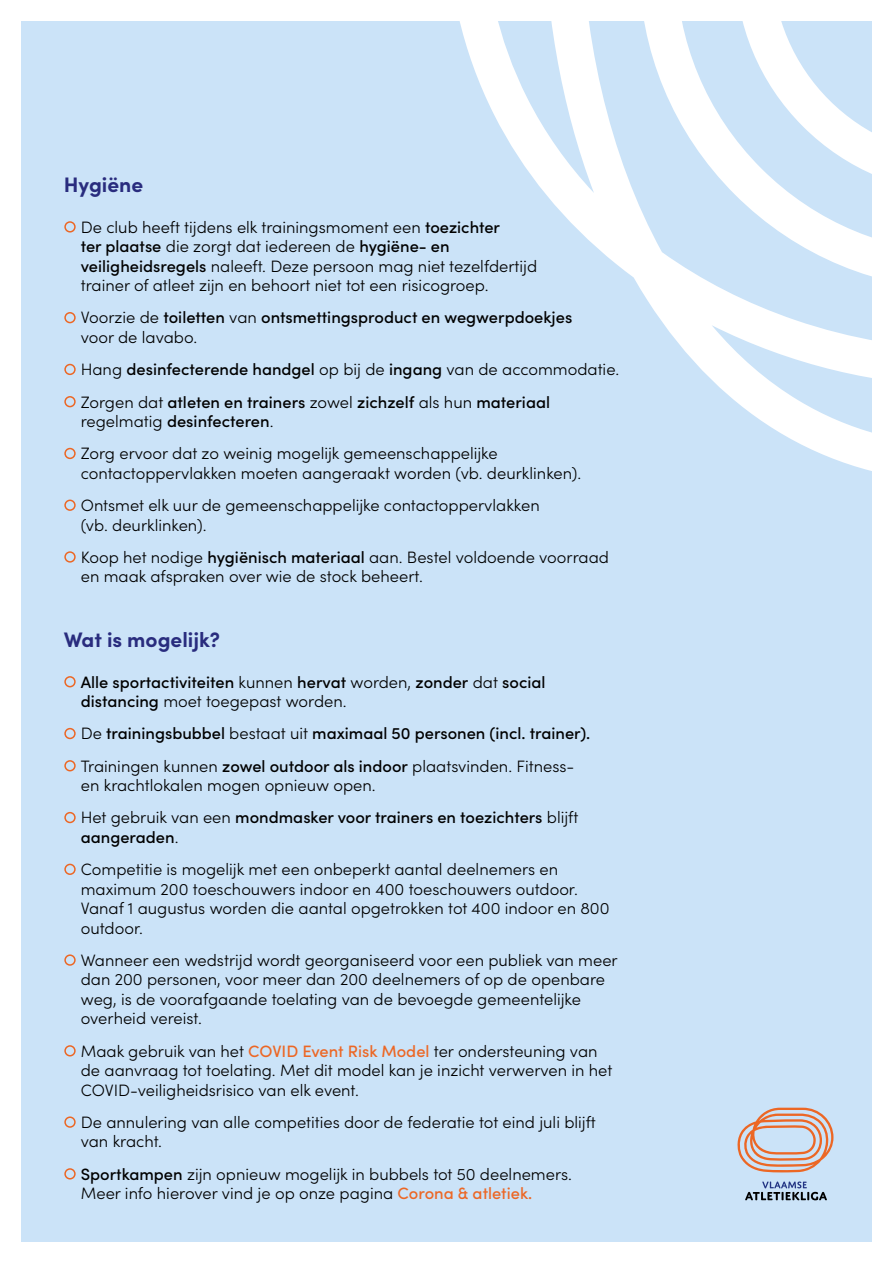
<style>
.page{position:relative;width:893px;height:1263px;background:#fff}
.page>*{position:absolute;margin:0;border:0;box-sizing:border-box;transform-origin:0 0}
.t1{font:700 21px "Sofia Pro";color:#292c7e}
.t2{font:300 16.5px/19.5px "Sofia Pro";color:#000}
.t3{font:500 16.5px/19.5px "Sofia Pro";color:#000}
.s1{color:#ec6725}
.s2{font-weight:500}
.s3{font-weight:300;color:#ec6725}
.s4{font-weight:300}
.s5{font-weight:500;color:#ec6725}
</style>
<div class="page">
<div style="left:21px;top:21px;width:851px;height:1221px;background:#cbe3f8"></div>
<svg style="left:745px;top:1181px;width:82px;height:19px"></svg>
<svg style="left:737px;top:1108px;width:96px;height:64px"></svg>
<svg style="left:459px;top:21px;width:413px;height:450px"></svg>
<p class="t1" style="left:64px;top:168px;width:81px">Hygiëne</p>
<p class="t2" style="left:81px;top:216px;width:458px;text-indent:-17px"><span class="s1">⬤</span> De club heeft tijdens elk trainingsmoment een <span class="s2">toezichter<br>ter plaatse</span> die zorgt dat iedereen de <span class="s2">hygiëne- en veiligheidsregels</span> naleeft. Deze persoon mag niet tezelfdertijd trainer of atleet zijn en behoort niet tot een risicogroep.</p>
<p class="t3" style="left:81px;top:307px;width:493px;text-indent:-17px"><span class="s3">⬤</span> <span class="s4">Voorzie de</span> toiletten <span class="s4">van</span> ontsmettingsproduct en wegwerpdoekjes <span class="s4">voor de lavabo.</span></p>
<p class="t3" style="left:64px;top:352px;width:557px;line-height:32.2px"><span class="s3">⬤</span> <span class="s4">Hang</span> desinfecterende handgel <span class="s4">op bij de</span> ingang <span class="s4">van de accommodatie. </span><span class="s3">⬤</span> <span class="s4">Zorgen dat</span> atleten en trainers <span class="s4">zowel</span> zichzelf <span class="s4">als hun</span> materiaal</p>
<p class="t2" style="left:64px;top:404px;width:435px;line-height:32.2px;text-indent:17px">regelmatig <span class="s2">desinfecteren</span>.<br><span class="s1">⬤</span> Zorg ervoor dat zo weinig mogelijk gemeenschappelijke</p>
<p class="t2" style="left:64px;top:456px;width:519px;line-height:32.2px;text-indent:17px">contactoppervlakken moeten aangeraakt worden (vb. deurklinken). <span class="s1">⬤</span> Ontsmet elk uur de gemeenschappelijke contactoppervlakken</p>
<p class="t2" style="left:64px;top:508px;width:547px;line-height:32.2px;text-indent:17px">(vb. deurklinken).<br><span class="s1">⬤</span> Koop het nodige <span class="s2">hygiënisch materiaal</span> aan. Bestel voldoende voorraad</p>
<p class="t2" style="left:81px;top:566px;width:344px">en maak afspraken over wie de stock beheert.</p>
<p class="t1" style="left:64px;top:623px;width:158px">Wat is mogelijk?</p>
<p class="t3" style="left:81px;top:671px;width:466px;text-indent:-17px"><span class="s3">⬤</span> Alle sportactiviteiten <span class="s4">kunnen</span> hervat <span class="s4">worden,</span> zonder <span class="s4">dat</span> social distancing <span class="s4">moet toegepast worden.</span></p>
<p class="t3" style="left:64px;top:716px;width:528px;line-height:32.2px"><span class="s3">⬤</span> <span class="s4">De</span> trainingsbubbel <span class="s4">bestaat uit</span> maximaal 50 personen (incl. trainer). <span class="s3">⬤</span> <span class="s4">Trainingen kunnen</span> zowel outdoor als indoor <span class="s4">plaatsvinden. Fitness-</span></p>
<p class="t2" style="left:64px;top:768px;width:516px;line-height:32.2px;text-indent:17px">en krachtlokalen mogen opnieuw open.<br><span class="s1">⬤</span> Het gebruik van een <span class="s2">mondmasker voor trainers en toezichters</span> blijft</p>
<p class="t2" style="left:64px;top:820px;width:496px;line-height:32.2px;text-indent:17px"><span class="s2">aangeraden</span>.<br><span class="s1">⬤</span> Competitie is mogelijk met een onbeperkt aantal deelnemers en</p>
<p class="t2" style="left:81px;top:878px;width:530px">maximum 200 toeschouwers indoor en 400 toeschouwers outdoor.<br>Vanaf 1 augustus worden die aantal opgetrokken tot 400 indoor en 800 outdoor.</p>
<p class="t2" style="left:81px;top:949px;width:538px;text-indent:-17px"><span class="s1">⬤</span> Wanneer een wedstrijd wordt georganiseerd voor een publiek van meer dan 200 personen, voor meer dan 200 deelnemers of op de openbare weg, is de voorafgaande toelating van de bevoegde gemeentelijke overheid vereist.</p>
<p class="t2" style="left:81px;top:1040px;width:533px;text-indent:-17px"><span class="s1">⬤</span> Maak gebruik van het <span class="s5">COVID Event Risk Model</span> ter ondersteuning van de aanvraag tot toelating. Met dit model kan je inzicht verwerven in het<br>COVID-veiligheidsrisico van elk event.</p>
<p class="t2" style="left:81px;top:1111px;width:517px;text-indent:-17px"><span class="s1">⬤</span> De annulering van alle competities door de federatie tot eind juli blijft van kracht.</p>
<p class="t2" style="left:81px;top:1163px;width:493px;text-indent:-17px"><span class="s1">⬤</span> <span class="s2">Sportkampen</span> zijn opnieuw mogelijk in bubbels tot 50 deelnemers.<br>Meer info hierover vind je op onze pagina <span class="s5">Corona &amp; atletiek.</span></p>
</div>
